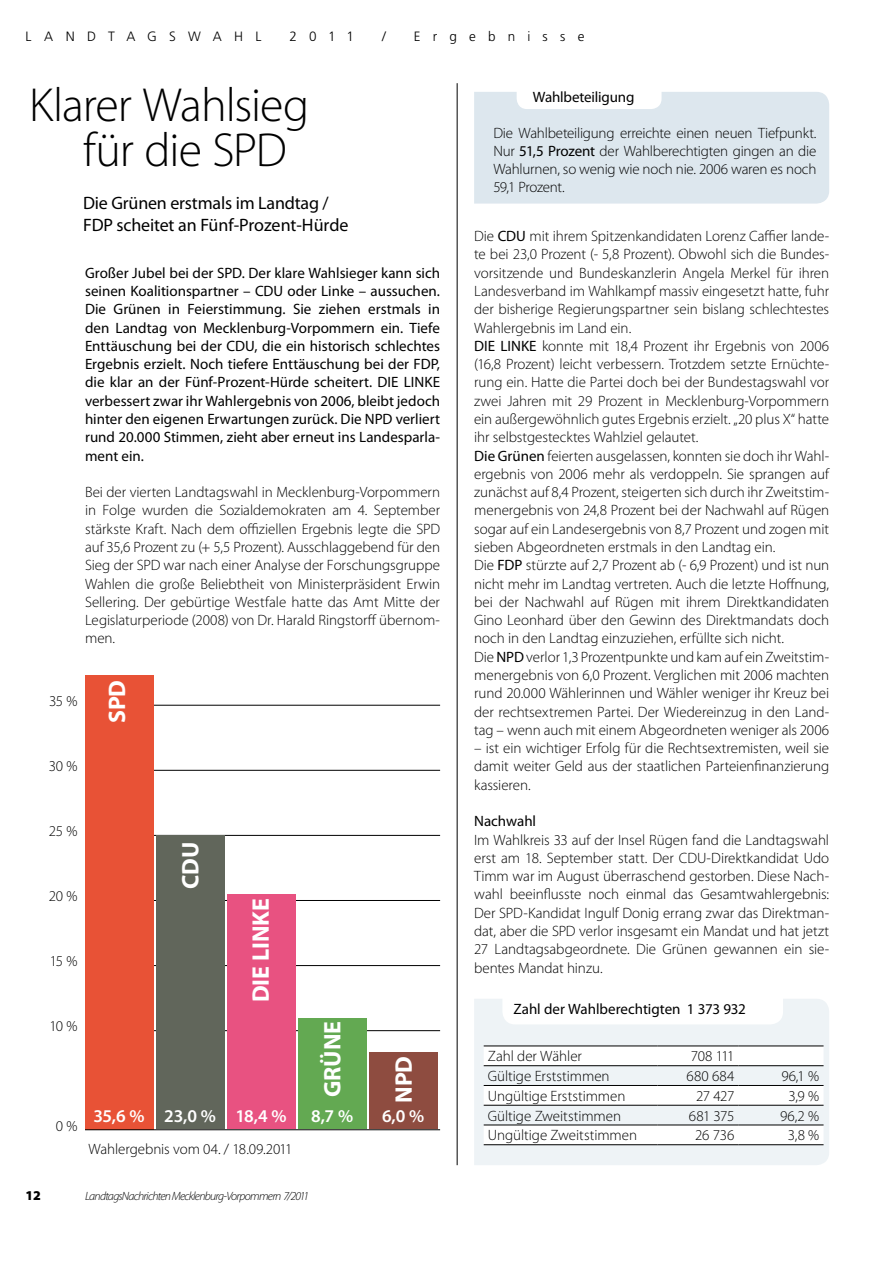
<style>
.page{position:relative;width:893px;height:1263px;background:#fff}
.page>*{position:absolute;margin:0;border:0;box-sizing:border-box;transform-origin:0 0}
.t1{font:300 48px/45px "Myriad Pro";letter-spacing:-.02em;color:#000}
.t2{font:700 24px "Myriad Pro";color:#fff}
.t3{font:18px/21.6px "Myriad Pro";letter-spacing:-.01em;color:#000}
.t4{font:600 18px "Myriad Pro";color:#fff}
.t5{font:300 15px/18.3px "Myriad Pro";letter-spacing:-.005em;color:#000;text-align:justify}
.t6{font:15px/18.3px "Myriad Pro";color:#000;text-align:justify}
.t7{font:300 13.5px "Frutiger LT";letter-spacing:.9em;color:#000}
.t8{font:900 13.5px "Myriad Pro";color:#000}
.t9{font:italic 300 12px "Myriad Pro";letter-spacing:-.06em;color:#000}
.s1{font-weight:400}
</style>
<div class="page">
<hr style="left:85px;top:1030px;width:355px;height:1px;background:#000">
<hr style="left:85px;top:900px;width:355px;height:1px;background:#000">
<hr style="left:85px;top:835px;width:355px;height:1px;background:#000">
<hr style="left:85px;top:770px;width:355px;height:1px;background:#000">
<hr style="left:85px;top:705px;width:355px;height:1px;background:#000">
<div style="left:474px;top:999px;width:355px;height:166px;background:#eef3f6"></div>
<svg style="left:502px;top:999px;width:281px;height:25px"></svg>
<svg style="left:484px;top:1046px;width:340px;height:99px"></svg>
<hr style="left:484px;top:1045px;width:174px;height:1px;background:#000">
<hr style="left:658px;top:1045px;width:81px;height:1px;background:#000">
<hr style="left:739px;top:1045px;width:84px;height:1px;background:#000">
<hr style="left:484px;top:1065px;width:174px;height:1px;background:#000">
<hr style="left:658px;top:1065px;width:81px;height:1px;background:#000">
<hr style="left:739px;top:1065px;width:84px;height:1px;background:#000">
<hr style="left:484px;top:1085px;width:174px;height:1px;background:#000">
<hr style="left:658px;top:1085px;width:81px;height:1px;background:#000">
<hr style="left:739px;top:1085px;width:84px;height:1px;background:#000">
<hr style="left:484px;top:1105px;width:174px;height:1px;background:#000">
<hr style="left:658px;top:1105px;width:81px;height:1px;background:#000">
<hr style="left:739px;top:1105px;width:84px;height:1px;background:#000">
<hr style="left:484px;top:1124px;width:174px;height:1px;background:#000">
<hr style="left:658px;top:1124px;width:81px;height:1px;background:#000">
<hr style="left:739px;top:1124px;width:84px;height:1px;background:#000">
<hr style="left:484px;top:1144px;width:174px;height:1px;background:#000">
<hr style="left:658px;top:1144px;width:81px;height:1px;background:#000">
<hr style="left:739px;top:1144px;width:84px;height:1px;background:#000">
<svg style="left:474px;top:92px;width:355px;height:112px;background:#dfe8ef"></svg>
<hr style="left:85px;top:965px;width:355px;height:1px;background:#000">
<div style="left:298px;top:1018px;width:68px;height:111px;background:#63a952"></div>
<div style="left:369px;top:1052px;width:68px;height:77px;background:#8e4c40"></div>
<div style="left:85px;top:675px;width:68px;height:454px;background:#e85236"></div>
<div style="left:156px;top:836px;width:68px;height:293px;background:#61665b"></div>
<div style="left:227px;top:894px;width:68px;height:235px;background:#e85281"></div>
<hr style="left:85px;top:1129px;width:355px;height:1px;background:#000">
<hr style="left:457px;top:83px;width:1px;height:1082px;background:#000">
<p class="t7" style="left:26px;top:29px;width:237px">LANDTAGSWAHL</p>
<p class="t7" style="left:290px;top:29px;width:66px">2011</p>
<p class="t7" style="left:382px;top:29px;width:5px">/</p>
<p class="t7" style="left:414px;top:29px;width:172px">Ergebnisse</p>
<h1 class="t1" style="left:83px;top:82px;width:228px;text-indent:-54px">Klarer Wahlsieg für die SPD</h1>
<p class="t3" style="left:83px;top:192px;width:267px">Die Grünen erstmals im Landtag /<br>FDP scheitet an Fünf-Prozent-Hürde</p>
<p class="t6" style="left:85px;top:263px;width:357px">Großer Jubel bei der SPD. Der klare Wahlsieger kann sich seinen Koalitionspartner – CDU oder Linke – aussuchen.<br>Die Grünen in Feierstimmung. Sie ziehen erstmals in den Landtag von Mecklenburg-Vorpommern ein. Tiefe Enttäuschung bei der CDU, die ein historisch schlechtes Ergebnis erzielt. Noch tiefere Enttäuschung bei der FDP, die klar an der Fünf-Prozent-Hürde scheitert. DIE LINKE verbessert zwar ihr Wahlergebnis von 2006, bleibt jedoch hinter den eigenen Erwartungen zurück. Die NPD verliert rund 20.000 Stimmen, zieht aber erneut ins Landesparla&shy;ment ein.</p>
<p class="t5" style="left:85px;top:483px;width:357px">Bei der vierten Landtagswahl in Mecklenburg-Vorpommern in Folge wurden die Sozialdemokraten am 4. September stärkste Kraft. Nach dem offiziellen Ergebnis legte die SPD auf 35,6 Prozent zu (+ 5,5 Prozent). Ausschlaggebend für den Sieg der SPD war nach einer Analyse der Forschungsgruppe Wahlen die große Beliebtheit von Ministerpräsident Erwin Sellering. Der gebürtige Westfale hatte das Amt Mitte der Legislaturperiode (2008) von Dr. Harald Ringstorff übernom&shy;men.</p>
<p class="t5" style="left:49px;top:691px;width:30px">35 %</p>
<h2 class="t2" style="left:101px;top:723px;width:45px;rotate:-90deg">SPD</h2>
<p class="t5" style="left:49px;top:756px;width:30px">30 %</p>
<p class="t5" style="left:49px;top:822px;width:30px">25 %</p>
<p class="t5" style="left:49px;top:887px;width:30px">20 %</p>
<p class="t5" style="left:50px;top:952px;width:29px">15 %</p>
<p class="t5" style="left:49px;top:1017px;width:30px">10 %</p>
<p class="t5" style="left:56px;top:1117px;width:23px">0 %</p>
<h2 class="t2" style="left:175px;top:889px;width:45px;rotate:-90deg">CDU</h2>
<p class="t4" style="left:93px;top:1104px;width:53px">35,6 %</p>
<p class="t4" style="left:164px;top:1104px;width:53px">23,0 %</p>
<h2 class="t2" style="left:245px;top:1002px;width:103px;rotate:-90deg">DIE LINKE</h2>
<h2 class="t2" style="left:317px;top:1097px;width:75px;rotate:-90deg">GRÜNE</h2>
<h2 class="t2" style="left:388px;top:1103px;width:48px;rotate:-90deg">NPD</h2>
<p class="t4" style="left:235px;top:1104px;width:53px">18,4 %</p>
<p class="t4" style="left:311px;top:1104px;width:44px">8,7 %</p>
<p class="t4" style="left:382px;top:1104px;width:44px">6,0 %</p>
<p class="t5" style="left:88px;top:1139px;width:206px">Wahlergebnis vom 04. / 18.09.2011</p>
<p class="t8" style="left:26px;top:1186px;width:17px">12</p>
<p class="t9" style="left:85px;top:1188px;width:225px">LandtagsNachrichten Mecklenburg-Vorpommern 7/2011</p>
<p class="t6" style="left:533px;top:88px;width:103px">Wahlbeteiligung</p>
<p class="t5" style="left:493px;top:124px;width:325px">Die Wahlbeteiligung erreichte einen neuen Tiefpunkt.<br>Nur <span class="s1">51,5 Prozent</span> der Wahlberechtigten gingen an die Wahlurnen, so wenig wie noch nie. 2006 waren es noch 59,1 Prozent.</p>
<p class="t5" style="left:474px;top:227px;width:357px;text-align:left">Die <span class="s1">CDU</span> mit ihrem Spitzenkandidaten Lorenz Caffier lande&shy;te bei 23,0 Prozent (- 5,8 Prozent). Obwohl sich die Bundes&shy;vorsitzende und Bundeskanzlerin Angela Merkel für ihren Landesverband im Wahlkampf massiv eingesetzt hatte, fuhr der bisherige Regierungspartner sein bislang schlechtestes Wahlergebnis im Land ein.<br><span class="s1">DIE LINKE</span> konnte mit 18,4 Prozent ihr Ergebnis von 2006 (16,8 Prozent) leicht verbessern. Trotzdem setzte Ernüchte&shy;rung ein. Hatte die Partei doch bei der Bundestagswahl vor zwei Jahren mit 29 Prozent in Mecklenburg-Vorpommern ein außergewöhnlich gutes Ergebnis erzielt. „20 plus X“ hatte ihr selbstgestecktes Wahlziel gelautet.<br><span class="s1">Die Grünen</span> feierten ausgelassen, konnten sie doch ihr Wahl&shy;ergebnis von 2006 mehr als verdoppeln. Sie sprangen auf zunächst auf 8,4 Prozent, steigerten sich durch ihr Zweitstim&shy;menergebnis von 24,8 Prozent bei der Nachwahl auf Rügen sogar auf ein Landesergebnis von 8,7 Prozent und zogen mit sieben Abgeordneten erstmals in den Landtag ein.<br>Die <span class="s1">FDP</span> stürzte auf 2,7 Prozent ab (- 6,9 Prozent) und ist nun nicht mehr im Landtag vertreten. Auch die letzte Hoffnung, bei der Nachwahl auf Rügen mit ihrem Direktkandidaten Gino Leonhard über den Gewinn des Direktmandats doch noch in den Landtag einzuziehen, erfüllte sich nicht.<br>Die <span class="s1">NPD</span> verlor 1,3 Prozentpunkte und kam auf ein Zweitstim&shy;menergebnis von 6,0 Prozent. Verglichen mit 2006 machten rund 20.000 Wählerinnen und Wähler weniger ihr Kreuz bei der rechtsextremen Partei. Der Wiedereinzug in den Land&shy;tag – wenn auch mit einem Abgeordneten weniger als 2006</p>
<p class="t5" style="left:474px;top:739px;width:357px">– ist ein wichtiger Erfolg für die Rechtsextremisten, weil sie damit weiter Geld aus der staatlichen Parteienfinanzierung kassieren.</p>
<p class="t6" style="left:474px;top:812px;width:64px">Nachwahl</p>
<p class="t5" style="left:474px;top:830px;width:357px">Im Wahlkreis 33 auf der Insel Rügen fand die Landtagswahl erst am 18. September statt. Der CDU-Direktkandidat Udo Timm war im August überraschend gestorben. Diese Nach&shy;wahl beeinflusste noch einmal das Gesamtwahlergebnis:<br>Der SPD-Kandidat Ingulf Donig errang zwar das Direktman&shy;dat, aber die SPD verlor insgesamt ein Mandat und hat jetzt 27 Landtagsabgeordnete. Die Grünen gewannen ein sie&shy;bentes Mandat hinzu.</p>
<p class="t6" style="left:513px;top:999px;width:234px">Zahl der Wahlberechtigten 1 373 932</p>
<p class="t5" style="left:488px;top:1047px;width:95px">Zahl der Wähler</p>
<p class="t5" style="left:691px;top:1047px;width:45px">708 111</p>
<p class="t5" style="left:488px;top:1067px;width:123px">Gültige Erststimmen</p>
<p class="t5" style="left:687px;top:1067px;width:49px">680 684</p>
<p class="t5" style="left:781px;top:1067px;width:39px">96,1 %</p>
<p class="t5" style="left:488px;top:1087px;width:139px">Ungültige Erststimmen</p>
<p class="t5" style="left:696px;top:1087px;width:40px">27 427</p>
<p class="t5" style="left:788px;top:1087px;width:32px">3,9 %</p>
<p class="t5" style="left:488px;top:1106px;width:135px">Gültige Zweitstimmen</p>
<p class="t5" style="left:689px;top:1106px;width:47px">681 375</p>
<p class="t5" style="left:780px;top:1106px;width:41px">96,2 %</p>
<p class="t5" style="left:488px;top:1126px;width:151px">Ungültige Zweitstimmen</p>
<p class="t5" style="left:695px;top:1126px;width:41px">26 736</p>
<p class="t5" style="left:788px;top:1126px;width:33px">3,8 %</p>
</div>
